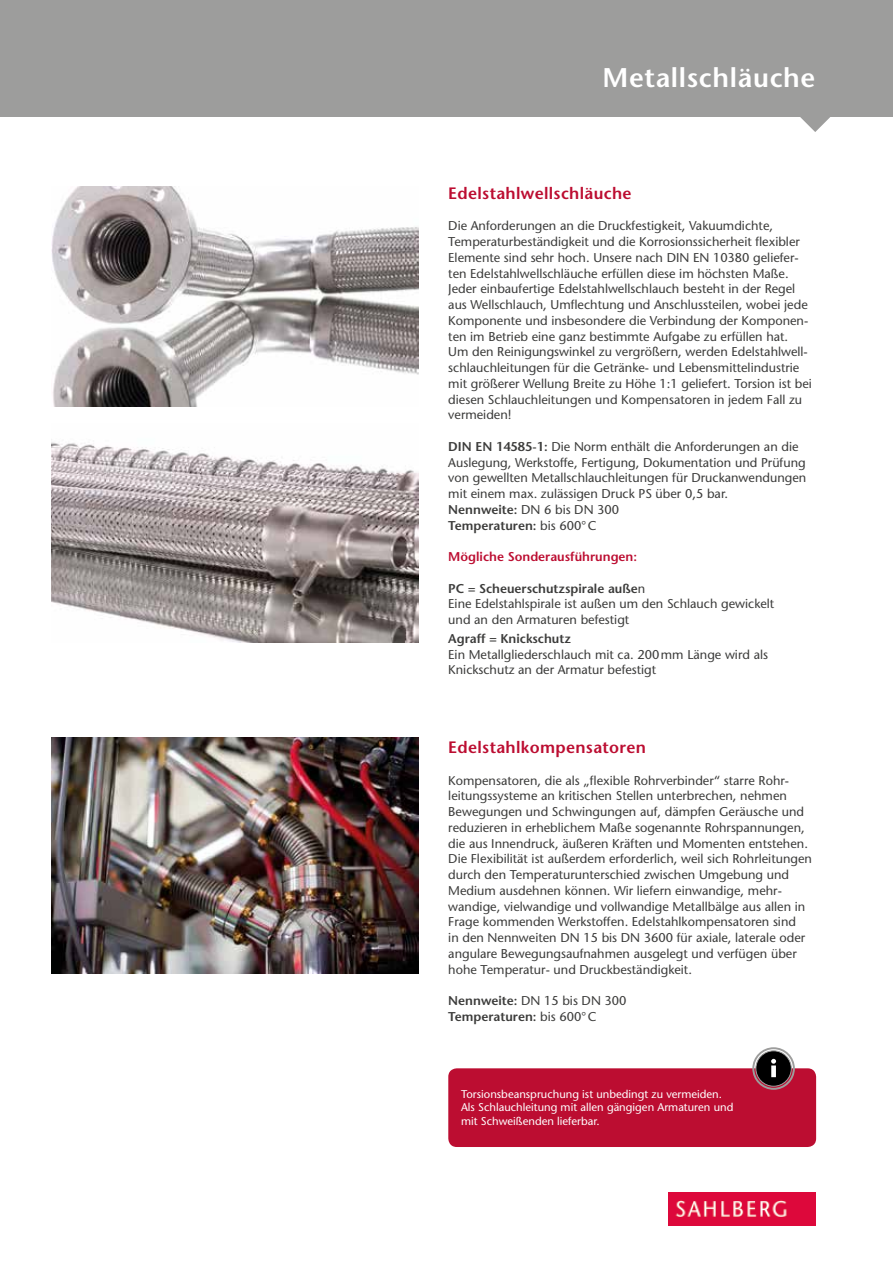
<style>
.page{position:relative;width:893px;height:1263px;background:#fff}
.page>*{position:absolute;margin:0;border:0;box-sizing:border-box;transform-origin:0 0}
.t1{font:600 27px "Stone Sans";letter-spacing:.025em;color:#fff}
.t2{font:600 16.5px "Stone Sans";letter-spacing:.02em;color:#bc0d31}
.t3{font:12.75px/15.8px "Stone Sans";color:#3c3c3b}
.t4{font:600 12.75px/15.8px "Stone Sans";color:#3c3c3b}
.t5{font:600 12.75px "Stone Sans";color:#bc0d31}
.t6{font:11.25px/13.5px "Stone Sans";color:#fff}
.s1{font-weight:600}
.s2{font-weight:400}
</style>
<div class="page">
<img style="left:51px;top:187px;width:367px;height:219px">
<img style="left:51px;top:439px;width:367px;height:204px">
<img style="left:51px;top:738px;width:367px;height:235px">
<div style="left:448px;top:1068px;width:368px;height:79px;background:#bc0d31;border-radius:9px"></div>
<div style="left:756px;top:1051px;width:35px;height:35px;background:#000;border-radius:50%"></div>
<svg style="left:771px;top:1059px;width:5px;height:18px"></svg>
<div style="left:752px;top:1047px;width:43px;height:43px;border:2px solid #9d9d9c;border-radius:50%"></div>
<div style="left:756px;top:1050px;width:36px;height:36px;border:1px solid #9d9d9c;border-radius:50%"></div>
<img style="left:669px;top:1193px;width:146px;height:32px">
<div style="left:0;top:0;width:893px;height:117px;background:#9d9d9c"></div>
<svg style="left:800px;top:117px;width:30px;height:15px"></svg>
<h1 class="t1" style="left:602px;top:62px;width:214px">Metallschläuche</h1>
<p class="t2" style="left:448px;top:183px;width:185px">Edelstahlwellschläuche</p>
<p class="t3" style="left:448px;top:218px;width:365px">Die Anforderungen an die Druckfestigkeit, Vakuumdichte, Temperaturbeständigkeit und die Korrosionssicherheit flexibler Elemente sind sehr hoch. Unsere nach DIN EN 10380 geliefer&shy;ten Edelstahlwellschläuche erfüllen diese im höchsten Maße.<br>Jeder einbaufertige Edelstahlwellschlauch besteht in der Regel aus Wellschlauch, Umflechtung und Anschlussteilen, wobei jede Komponente und insbesondere die Verbindung der Komponen&shy;ten im Betrieb eine ganz bestimmte Aufgabe zu erfüllen hat.<br>Um den Reinigungswinkel zu vergrößern, werden Edelstahlwell&shy;schlauchleitungen für die Getränke- und Lebensmittelindustrie mit größerer Wellung Breite zu Höhe 1:1 geliefert. Torsion ist bei diesen Schlauchleitungen und Kompensatoren in jedem Fall zu vermeiden!</p>
<p class="t3" style="left:448px;top:439px;width:359px"><span class="s1">DIN EN 14585-1:</span> Die Norm enthält die Anforderungen an die Auslegung, Werkstoffe, Fertigung, Dokumentation und Prüfung von gewellten Metallschlauchleitungen für Druckanwendungen mit einem max. zulässigen Druck PS über 0,5 bar.<br><span class="s1">Nennweite:</span> DN 6 bis DN 300<br><span class="s1">Temperaturen:</span> bis 600°C</p>
<p class="t5" style="left:448px;top:549px;width:190px">Mögliche Sonderausführungen:</p>
<p class="t3" style="left:448px;top:580px;width:327px"><span class="s1">PC = Scheuerschutzspirale auße</span>n<br>Eine Edelstahlspirale ist außen um den Schlauch gewickelt und an den Armaturen befestigt</p>
<p class="t4" style="left:448px;top:631px;width:124px">Agraff = Knickschutz</p>
<p class="t3" style="left:448px;top:646px;width:321px">Ein Metallgliederschlauch mit ca. 200mm Länge wird als<br>Knickschutz an der Armatur befestigt</p>
<p class="t2" style="left:448px;top:737px;width:199px">Edelstahlkompensatoren</p>
<p class="t3" style="left:448px;top:772px;width:365px">Kompensatoren, die als „flexible Rohrverbinder“ starre Rohr&shy;leitungssysteme an kritischen Stellen unterbrechen, nehmen Bewegungen und Schwingungen auf, dämpfen Geräusche und reduzieren in erheblichem Maße sogenannte Rohrspannungen, die aus Innendruck, äußeren Kräften und Momenten entstehen.<br>Die Flexibilität ist außerdem erforderlich, weil sich Rohrleitungen durch den Temperaturunterschied zwischen Umgebung und Medium ausdehnen können. Wir liefern einwandige, mehr&shy;wandige, vielwandige und vollwandige Metallbälge aus allen in Frage kommenden Werkstoffen. Edelstahlkompensatoren sind<br>in den Nennweiten DN 15 bis DN 3600 für axiale, laterale oder angulare Bewegungsaufnahmen ausgelegt und verfügen über hohe Temperatur- und Druckbeständigkeit.</p>
<p class="t4" style="left:448px;top:993px;width:180px">Nennweite: <span class="s2">DN 15 bis DN 300<br></span>Temperaturen: <span class="s2">bis 600°C</span></p>
<p class="t6" style="left:461px;top:1087px;width:274px">Torsionsbeanspruchung ist unbedingt zu vermeiden.<br>Als Schlauchleitung mit allen gängigen Armaturen und mit Schweißenden lieferbar.</p>
</div>
